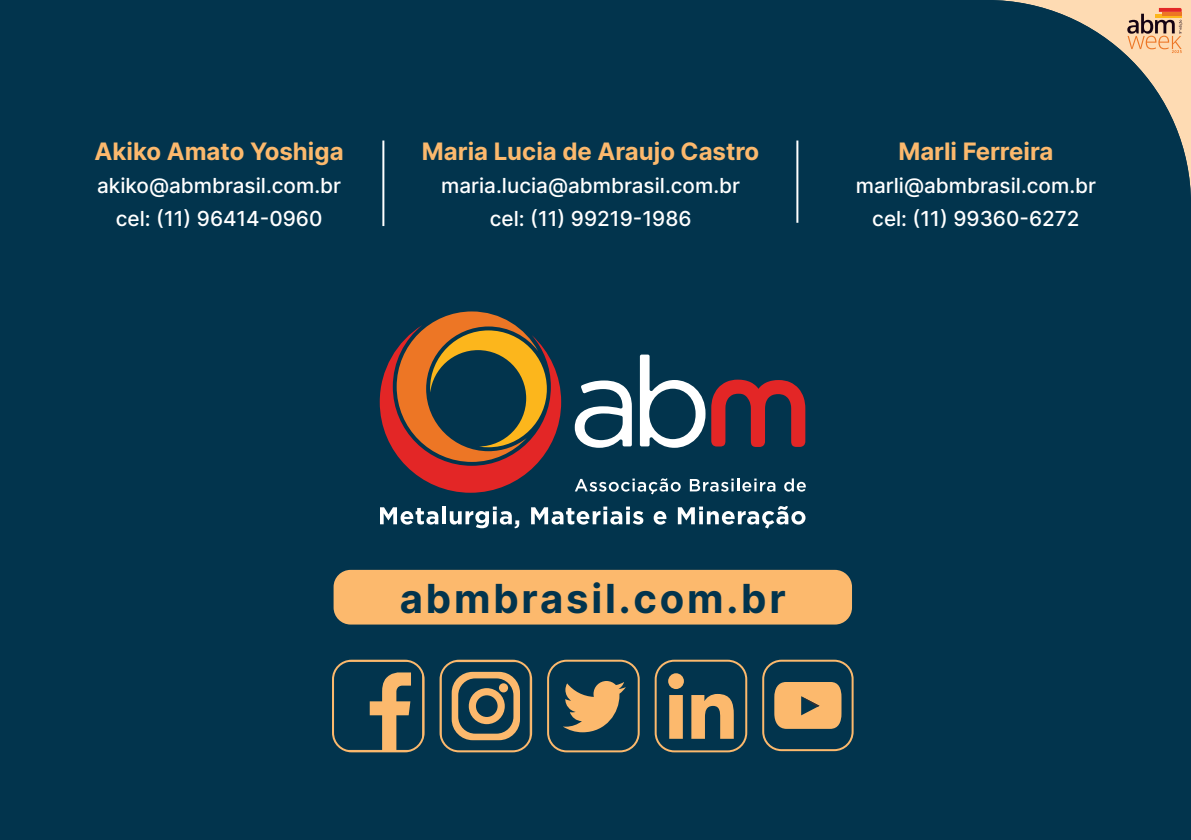
<style>
.page{position:relative;width:1191px;height:840px;background:#fff}
.page>*{position:absolute;margin:0;border:0;box-sizing:border-box;transform-origin:0 0}
.t1{font:700 40px "Inter";letter-spacing:.07em;color:#02344d}
.box_-_texto{font:700 24px "Inter";color:#fcb96d}
.box_-_texto-2{font:500 20.6px "Inter";color:#fff}
</style>
<div class="page">
<div style="left:0;top:0;width:1191px;height:839px;background:#02344d"></div>
<div style="left:333px;top:569px;width:519px;height:55px;background:#fcb96d;border-radius:17px"></div>
<div style="left:763px;top:660px;width:89px;height:89px;background:#02344d;border-radius:18px"></div>
<div style="left:762px;top:659px;width:91px;height:91px;border:2px solid #fcb96d;border-radius:18px"></div>
<svg style="left:774px;top:682px;width:67px;height:46px;background:#e4ac69"></svg>
<div style="left:439px;top:659px;width:93px;height:93px;border:2px solid #fcb96d;border-radius:19px"></div>
<svg style="left:440px;top:660px;width:91px;height:91px;background:#535f57"></svg>
<div style="left:499px;top:683px;width:9px;height:9px;background:#fcb96d;border-radius:50%"></div>
<div style="left:332px;top:659px;width:92px;height:93px;border:2px solid #fcb96d;border-radius:19px"></div>
<svg style="left:333px;top:660px;width:90px;height:91px;background:#405554"></svg>
<div style="left:655px;top:660px;width:91px;height:91px;background:#02344d;border-radius:19px"></div>
<div style="left:654px;top:659px;width:93px;height:93px;border:2px solid #fcb96d;border-radius:19px"></div>
<svg style="left:668px;top:673px;width:16px;height:65px"></svg>
<svg style="left:691px;top:693px;width:43px;height:45px"></svg>
<div style="left:548px;top:660px;width:90px;height:91px;background:#02344d;border-radius:19px"></div>
<div style="left:547px;top:659px;width:92px;height:93px;border:2px solid #fcb96d;border-radius:19px"></div>
<svg style="left:563px;top:681px;width:63px;height:50px"></svg>
<hr style="left:382px;top:140px;width:2px;height:86px;background:#fff">
<hr style="left:796px;top:140px;width:2px;height:83px;background:#fff">
<svg style="left:380px;top:311px;width:181px;height:181px;background:#734b38"></svg>
<svg style="left:575px;top:380px;width:57px;height:67px"></svg>
<svg style="left:640px;top:354px;width:65px;height:93px"></svg>
<svg style="left:711px;top:379px;width:94px;height:67px;background:#762c38"></svg>
<svg style="left:380px;top:507px;width:58px;height:17px"></svg>
<hr style="left:442px;top:506px;width:4px;height:18px;background:#fff">
<svg style="left:450px;top:506px;width:69px;height:22px"></svg>
<svg style="left:531px;top:506px;width:112px;height:18px"></svg>
<svg style="left:653px;top:510px;width:13px;height:14px"></svg>
<svg style="left:678px;top:505px;width:127px;height:23px"></svg>
<svg style="left:575px;top:478px;width:105px;height:16px"></svg>
<svg style="left:690px;top:478px;width:85px;height:13px"></svg>
<svg style="left:784px;top:478px;width:22px;height:13px"></svg>
<p class="box_-_texto" style="left:95px;top:134px;width:250px">Akiko Amato Yoshiga</p>
<p class="box_-_texto-2" style="left:97px;top:171px;width:245px">akiko@abmbrasil.com.br</p>
<p class="box_-_texto-2" style="left:116px;top:203px;width:208px">cel: (11) 96414-0960</p>
<p class="box_-_texto" style="left:422px;top:134px;width:339px">Maria Lucia de Araujo Castro</p>
<p class="box_-_texto-2" style="left:441px;top:171px;width:300px">maria.lucia@abmbrasil.com.br</p>
<p class="box_-_texto-2" style="left:490px;top:203px;width:203px">cel: (11) 99219-1986</p>
<p class="box_-_texto" style="left:898px;top:134px;width:156px">Marli Ferreira</p>
<p class="box_-_texto-2" style="left:855px;top:171px;width:242px">marli@abmbrasil.com.br</p>
<p class="box_-_texto-2" style="left:872px;top:203px;width:209px">cel: (11) 99360-6272</p>
<p class="t1" style="left:400px;top:568px;width:387px">abmbrasil.com.br</p>
</div>
